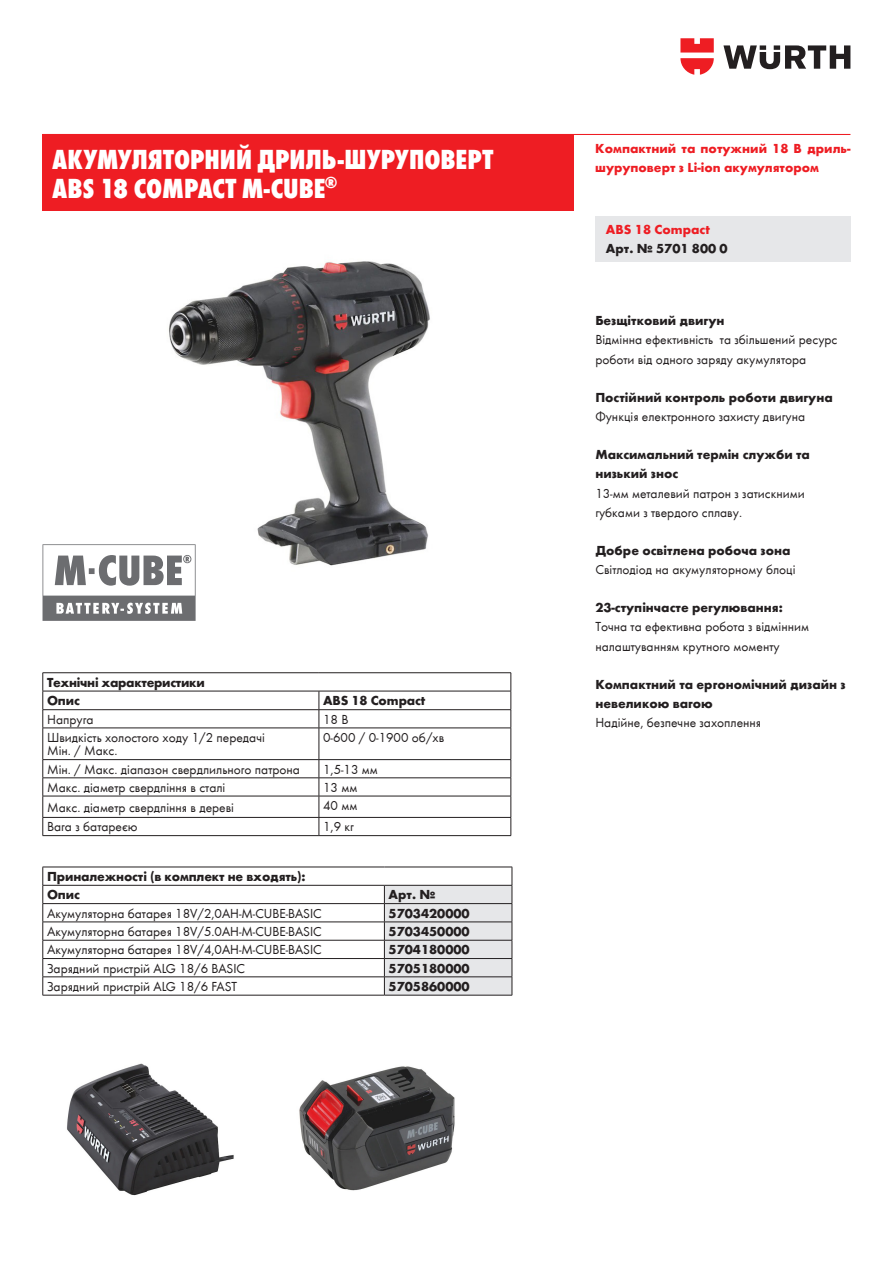
<style>
.page{position:relative;width:893px;height:1263px;background:#fff}
.page>*{position:absolute;margin:0;border:0;box-sizing:border-box;transform-origin:0 0}
.Product_Name_19pt{font:800 condensed 28.5px "Wuerth";color:#fff}
.HS_A4_9pt{font:13.5px/19.2px "Wuerth";color:#231f20}
.Co_A4_9pt{font:13.5px "Wuerth";color:#231f20}
.HS_A4_9pt-2{font:700 13.5px/19.2px "Wuerth";color:#231f20}
.HS_A4_9pt-3{font:700 13.5px/19.2px "Wuerth";color:#ee1d23}
.HS_A4_9pt-4{font:700 13.5px "Wuerth";letter-spacing:-.02em;color:#231f20}
</style>
<div class="page">
<svg style="left:723px;top:45px;width:127px;height:24px"></svg>
<svg style="left:680px;top:38px;width:34px;height:37px"></svg>
<img style="left:169px;top:261px;width:261px;height:305px">
<div style="left:43px;top:134px;width:531px;height:76px;background:#ee1d23"></div>
<hr style="left:43px;top:134px;width:807px;height:1px;background:#ee1d23">
<div style="left:595px;top:216px;width:255px;height:46px;background:#e6e7e9"></div>
<hr style="left:43px;top:672px;width:276px;height:1px;background:#231f20">
<hr style="left:319px;top:672px;width:192px;height:1px;background:#231f20">
<hr style="left:43px;top:691px;width:276px;height:1px;background:#231f20">
<hr style="left:319px;top:691px;width:192px;height:1px;background:#231f20">
<hr style="left:43px;top:709px;width:276px;height:1px;background:#231f20">
<hr style="left:319px;top:709px;width:192px;height:1px;background:#231f20">
<hr style="left:43px;top:728px;width:276px;height:1px;background:#231f20">
<hr style="left:43px;top:728px;width:1px;height:31px;background:#231f20">
<hr style="left:319px;top:728px;width:192px;height:1px;background:#231f20">
<hr style="left:319px;top:728px;width:1px;height:31px;background:#231f20">
<hr style="left:511px;top:728px;width:1px;height:31px;background:#231f20">
<hr style="left:43px;top:759px;width:276px;height:1px;background:#231f20">
<hr style="left:319px;top:759px;width:192px;height:1px;background:#231f20">
<hr style="left:43px;top:777px;width:276px;height:1px;background:#231f20">
<hr style="left:319px;top:777px;width:192px;height:1px;background:#231f20">
<hr style="left:43px;top:796px;width:276px;height:1px;background:#231f20">
<hr style="left:319px;top:796px;width:192px;height:1px;background:#231f20">
<hr style="left:43px;top:817px;width:276px;height:1px;background:#231f20">
<svg style="left:43px;top:760px;width:1px;height:75px"></svg>
<hr style="left:319px;top:817px;width:192px;height:1px;background:#231f20">
<svg style="left:319px;top:760px;width:1px;height:75px"></svg>
<svg style="left:511px;top:760px;width:1px;height:75px"></svg>
<hr style="left:43px;top:835px;width:276px;height:1px;background:#231f20">
<hr style="left:319px;top:835px;width:192px;height:1px;background:#231f20">
<svg style="left:43px;top:673px;width:1px;height:55px"></svg>
<svg style="left:319px;top:691px;width:1px;height:37px"></svg>
<svg style="left:511px;top:673px;width:1px;height:55px"></svg>
<hr style="left:43px;top:867px;width:341px;height:1px;background:#231f20">
<hr style="left:43px;top:885px;width:341px;height:1px;background:#231f20">
<hr style="left:43px;top:903px;width:341px;height:1px;background:#231f20">
<hr style="left:43px;top:922px;width:341px;height:1px;background:#231f20">
<hr style="left:43px;top:940px;width:341px;height:1px;background:#231f20">
<hr style="left:43px;top:958px;width:341px;height:1px;background:#231f20">
<hr style="left:43px;top:976px;width:341px;height:1px;background:#231f20">
<hr style="left:43px;top:995px;width:341px;height:1px;background:#231f20">
<hr style="left:384px;top:995px;width:128px;height:1px;background:#231f20">
<svg style="left:43px;top:867px;width:1px;height:128px"></svg>
<svg style="left:384px;top:867px;width:129px;height:128px;background:#dcddde"></svg>
<svg style="left:43px;top:544px;width:153px;height:77px"></svg>
<img style="left:67px;top:1063px;width:167px;height:133px">
<img style="left:299px;top:1066px;width:156px;height:125px">
<p class="Product_Name_19pt" style="left:52px;top:139px;width:443px">АКУМУЛЯТОРНИЙ ДРИЛЬ-ШУРУПОВЕРТ</p>
<p class="Product_Name_19pt" style="left:52px;top:168px;width:287px">ABS 18 СOMPACT M-CUBE<sup>®</sup></p>
<p class="HS_A4_9pt-4" style="left:47px;top:672px;width:159px">Технічні характеристики</p>
<p class="HS_A4_9pt-2" style="left:47px;top:690px;width:34px">Опис</p>
<p class="HS_A4_9pt-2" style="left:323px;top:690px;width:104px">ABS 18 Сompact</p>
<p class="Co_A4_9pt" style="left:47px;top:710px;width:48px">Напруга</p>
<p class="HS_A4_9pt" style="left:323px;top:709px;width:27px">18 В</p>
<p class="Co_A4_9pt" style="left:47px;top:728px;width:219px">Швидкість холостого ходу 1/2 передачі</p>
<p class="Co_A4_9pt" style="left:47px;top:742px;width:72px">Мін. / Макс.</p>
<p class="HS_A4_9pt" style="left:323px;top:727px;width:123px">0-600 / 0-1900 об/хв</p>
<p class="Co_A4_9pt" style="left:47px;top:760px;width:254px">Мін. / Макс. діапазон свердлильного патрона</p>
<p class="HS_A4_9pt" style="left:323px;top:759px;width:56px">1,5-13 мм</p>
<p class="Co_A4_9pt" style="left:47px;top:778px;width:180px">Макс. діаметр свердління в сталі</p>
<p class="Co_A4_9pt" style="left:323px;top:778px;width:36px">13 мм</p>
<p class="Co_A4_9pt" style="left:47px;top:798px;width:189px">Макс. діаметр свердління в дереві</p>
<p class="Co_A4_9pt" style="left:323px;top:796px;width:36px">40 мм</p>
<p class="Co_A4_9pt" style="left:47px;top:818px;width:92px">Вага з батареєю</p>
<p class="Co_A4_9pt" style="left:323px;top:818px;width:32px">1,9 кг</p>
<p class="HS_A4_9pt-2" style="left:47px;top:866px;width:260px">Приналежності (в комплект не входять):</p>
<p class="HS_A4_9pt-2" style="left:47px;top:884px;width:34px">Опис</p>
<p class="HS_A4_9pt-2" style="left:389px;top:884px;width:48px">Арт. №</p>
<p class="HS_A4_9pt" style="left:47px;top:903px;width:276px">Акумуляторна батарея 18V/2,0AH-M-CUBE-BASIC</p>
<p class="HS_A4_9pt-2" style="left:389px;top:902px;width:82px">5703420000</p>
<p class="Co_A4_9pt" style="left:47px;top:922px;width:276px">Акумуляторна батарея 18V/5.0AH-M-CUBE-BASIC</p>
<p class="HS_A4_9pt-2" style="left:389px;top:921px;width:82px">5703450000</p>
<p class="Co_A4_9pt" style="left:47px;top:940px;width:276px">Акумуляторна батарея 18V/4,0AH-M-CUBE-BASIC</p>
<p class="HS_A4_9pt-2" style="left:389px;top:939px;width:82px">5704180000</p>
<p class="Co_A4_9pt" style="left:47px;top:959px;width:200px">Зарядний пристрій ALG 18/6 BASIC</p>
<p class="HS_A4_9pt-2" style="left:389px;top:957px;width:82px">5705180000</p>
<p class="Co_A4_9pt" style="left:47px;top:977px;width:192px">Зарядний пристрій ALG 18/6 FAST</p>
<p class="HS_A4_9pt-2" style="left:389px;top:976px;width:82px">5705860000</p>
<p class="HS_A4_9pt-3" style="left:595px;top:138px;width:257px">Компактний та потужний 18 В дриль&shy;шуруповерт з Li-ion акумулятором</p>
<p class="HS_A4_9pt-3" style="left:606px;top:219px;width:105px">ABS 18 Сompact</p>
<p class="HS_A4_9pt-2" style="left:606px;top:238px;width:123px">Арт. № 5701 800 0</p>
<p class="HS_A4_9pt-2" style="left:595px;top:310px;width:131px">Безщітковий двигун</p>
<p class="HS_A4_9pt" style="left:595px;top:330px;width:244px">Відмінна ефективність та збільшений ресурс роботи від одного заряду акумулятора</p>
<p class="HS_A4_9pt-2" style="left:595px;top:387px;width:239px">Постійний контроль роботи двигуна</p>
<p class="HS_A4_9pt" style="left:595px;top:406px;width:211px">Функція електронного захисту двигуна</p>
<p class="HS_A4_9pt-2" style="left:595px;top:444px;width:216px">Максимальний термін служби та низький знос</p>
<p class="HS_A4_9pt" style="left:595px;top:483px;width:211px">13-мм металевий патрон з затискними губками з твердого сплаву.</p>
<p class="HS_A4_9pt-2" style="left:595px;top:540px;width:197px">Добре освітлена робоча зона</p>
<p class="HS_A4_9pt" style="left:595px;top:559px;width:202px">Світлодіод на акумуляторному блоці</p>
<p class="HS_A4_9pt-2" style="left:595px;top:597px;width:189px">23-ступінчасте регулювання:</p>
<p class="HS_A4_9pt" style="left:595px;top:617px;width:215px">Точна та ефективна робота з відмінним</p>
<p class="HS_A4_9pt" style="left:595px;top:636px;width:186px">налаштуванням крутного моменту</p>
<p class="HS_A4_9pt-2" style="left:595px;top:674px;width:252px">Компактний та ергономічний дизайн з невеликою вагою</p>
<p class="HS_A4_9pt" style="left:595px;top:712px;width:167px">Надійне, безпечне захоплення</p>
</div>
